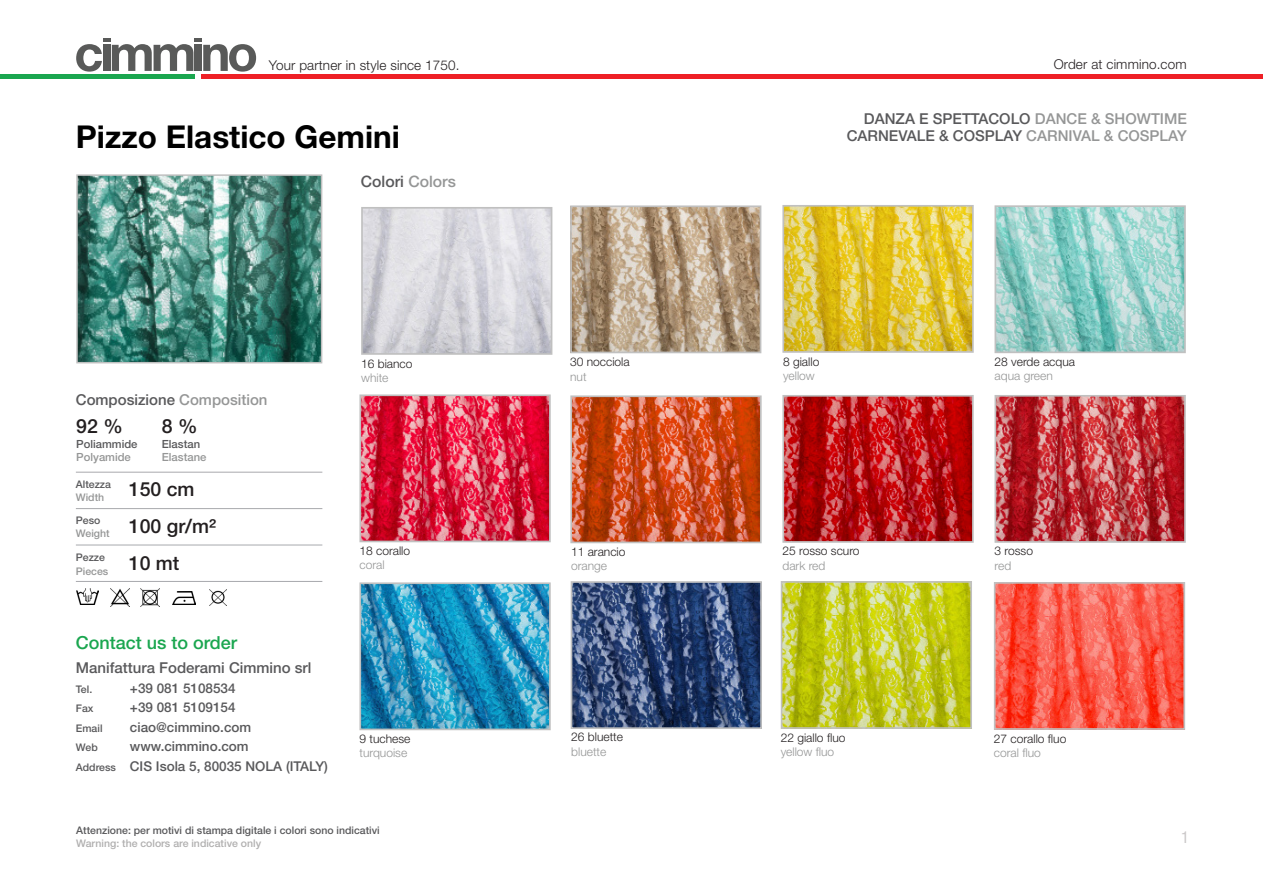
<style>
.page{position:relative;width:1263px;height:893px;background:#fff}
.page>*{position:absolute;margin:0;border:0;box-sizing:border-box;transform-origin:0 0}
.titolo_articolo{font:700 31.5px "Helvetica Neue LT Pro";color:#000}
.composizione_articol{font:500 19.5px "Helvetica Neue LT Pro";color:#231f20}
.composizione_articol-2{font:500 18px "Helvetica Neue LT Pro";color:#1aa64f}
.Numeri_pagine{font:condensed 16.5px "Helvetica Neue LT Pro";color:#cbc8c9}
.composizione_articol-3{font:500 15.75px "Helvetica Neue LT Pro";color:#59595b}
.composizione_articol-4{font:500 15px "Helvetica Neue LT Pro";color:#59595b}
.composizione_articol-5{font:500 13.5px "Helvetica Neue LT Pro";color:#59595b}
.t1{font:300 13.5px "Helvetica Neue LT Pro";letter-spacing:.01em;color:#231f20}
.t2{font:300 13.5px "Helvetica Neue LT Pro";letter-spacing:.01em;color:#241f21}
.didascalie{font:300 12px "Helvetica Neue LT Pro";color:#231f20}
.didascalie-2{font:300 12px "Helvetica Neue LT Pro";color:#959696}
.composizione_articol-6{font:500 11.25px "Helvetica Neue LT Pro";color:#59595b}
.composizione_articol-7{font:500 11.25px "Helvetica Neue LT Pro";color:#959696}
.composizione_articol-8{font:500 10.5px "Helvetica Neue LT Pro";color:#59595b}
.composizione_articol-9{font:500 10.5px "Helvetica Neue LT Pro";color:#b0afaf}
.composizione_articol-10{font:500 10.5px "Helvetica Neue LT Pro";color:#959696}
.s1{color:#959696}
.s2{font-size:10.5px}
</style>
<div class="page">
<svg style="left:76px;top:38px;width:180px;height:34px"></svg>
<div style="left:202px;top:74px;width:1061px;height:5px;background:#ee2026"></div>
<div style="left:0;top:74px;width:195px;height:5px;background:#1aa64f"></div>
<img style="left:79px;top:177px;width:240px;height:183px">
<div style="left:76px;top:174px;width:246px;height:189px;border:2px solid #c0c0c0"></div>
<img style="left:364px;top:210px;width:185px;height:142px">
<div style="left:361px;top:207px;width:191px;height:148px;border:2px solid #c0c0c0"></div>
<img style="left:573px;top:208px;width:185px;height:142px">
<div style="left:570px;top:205px;width:191px;height:148px;border:2px solid #c0c0c0"></div>
<img style="left:785px;top:208px;width:186px;height:142px">
<div style="left:782px;top:205px;width:192px;height:148px;border:2px solid #c0c0c0"></div>
<img style="left:997px;top:208px;width:186px;height:142px">
<div style="left:994px;top:205px;width:192px;height:148px;border:2px solid #c0c0c0"></div>
<img style="left:785px;top:398px;width:186px;height:142px">
<div style="left:782px;top:395px;width:192px;height:148px;border:2px solid #c0c0c0"></div>
<img style="left:362px;top:397px;width:186px;height:142px">
<div style="left:359px;top:394px;width:192px;height:148px;border:2px solid #c0c0c0"></div>
<img style="left:997px;top:398px;width:186px;height:142px">
<div style="left:994px;top:395px;width:192px;height:148px;border:2px solid #c0c0c0"></div>
<img style="left:362px;top:585px;width:186px;height:142px">
<div style="left:359px;top:582px;width:192px;height:148px;border:2px solid #c0c0c0"></div>
<img style="left:573px;top:398px;width:186px;height:142px">
<div style="left:570px;top:395px;width:192px;height:148px;border:2px solid #c0c0c0"></div>
<img style="left:574px;top:584px;width:185px;height:142px">
<div style="left:571px;top:581px;width:191px;height:148px;border:2px solid #c0c0c0"></div>
<hr style="left:76px;top:581px;width:246px;height:1px;background:#a8a9ad">
<hr style="left:76px;top:472px;width:246px;height:1px;background:#a8a9ad">
<hr style="left:76px;top:545px;width:246px;height:1px;background:#a8a9ad">
<hr style="left:76px;top:508px;width:246px;height:1px;background:#a8a9ad">
<img style="left:110px;top:589px;width:19px;height:18px">
<img style="left:172px;top:591px;width:24px;height:13px">
<img style="left:210px;top:589px;width:17px;height:17px">
<img style="left:76px;top:589px;width:23px;height:15px">
<img style="left:141px;top:588px;width:19px;height:19px">
<img style="left:784px;top:584px;width:185px;height:142px">
<div style="left:781px;top:581px;width:191px;height:148px;border:2px solid #c0c0c0"></div>
<img style="left:997px;top:585px;width:185px;height:142px">
<div style="left:994px;top:582px;width:191px;height:148px;border:2px solid #c0c0c0"></div>
<p class="t1" style="left:269px;top:57px;width:192px">Your partner in style since 1750.</p>
<p class="t2" style="left:1054px;top:56px;width:134px">Order at cimmino.com</p>
<p class="titolo_articolo" style="left:76px;top:117px;width:326px">Pizzo Elastico Gemini</p>
<p class="composizione_articol-3" style="left:361px;top:172px;width:97px">Colori <span class="s1">Colors</span></p>
<p class="composizione_articol-4" style="left:76px;top:391px;width:193px">Composizione <span class="s1">Composition</span></p>
<p class="composizione_articol" style="left:76px;top:414px;width:48px">92 %</p>
<p class="composizione_articol" style="left:162px;top:414px;width:37px">8 %</p>
<p class="composizione_articol-6" style="left:76px;top:437px;width:63px">Poliammide</p>
<p class="composizione_articol-6" style="left:162px;top:437px;width:40px">Elastan</p>
<p class="composizione_articol-7" style="left:76px;top:450px;width:56px">Polyamide</p>
<p class="composizione_articol-7" style="left:162px;top:450px;width:46px">Elastane</p>
<p class="composizione_articol-8" style="left:76px;top:478px;width:37px">Altezza</p>
<p class="composizione_articol-10" style="left:76px;top:491px;width:30px">Width</p>
<p class="composizione_articol-8" style="left:76px;top:514px;width:26px">Peso</p>
<p class="composizione_articol-10" style="left:76px;top:527px;width:35px">Weight</p>
<p class="composizione_articol-8" style="left:76px;top:551px;width:31px">Pezze</p>
<p class="composizione_articol-10" style="left:76px;top:565px;width:34px">Pieces</p>
<p class="composizione_articol" style="left:129px;top:478px;width:67px">150 cm</p>
<p class="composizione_articol" style="left:129px;top:514px;width:89px">100 gr/m²</p>
<p class="composizione_articol" style="left:129px;top:551px;width:52px">10 mt</p>
<p class="composizione_articol-2" style="left:76px;top:631px;width:163px">Contact us to order</p>
<p class="composizione_articol-4" style="left:76px;top:659px;width:237px">Manifattura Foderami Cimmino srl</p>
<p class="composizione_articol-8" style="left:76px;top:683px;width:18px">Tel.</p>
<p class="composizione_articol-5" style="left:130px;top:680px;width:107px">+39 081 5108534</p>
<p class="composizione_articol-8" style="left:76px;top:702px;width:19px">Fax</p>
<p class="composizione_articol-5" style="left:130px;top:700px;width:107px">+39 081 5109154</p>
<p class="composizione_articol-8" style="left:76px;top:722px;width:28px">Email</p>
<p class="composizione_articol-5" style="left:130px;top:719px;width:123px">ciao@cimmino.com</p>
<p class="composizione_articol-8" style="left:76px;top:741px;width:23px">Web</p>
<p class="composizione_articol-5" style="left:130px;top:739px;width:120px">www.cimmino.com</p>
<p class="composizione_articol-5" style="left:76px;top:758px;width:254px"><span class="s2">Address</span> CIS Isola 5, 80035 NOLA (ITALY)</p>
<p class="didascalie" style="left:361px;top:356px;width:53px">16 bianco</p>
<p class="didascalie-2" style="left:361px;top:370px;width:29px">white</p>
<p class="didascalie" style="left:359px;top:543px;width:52px">18 corallo</p>
<p class="didascalie-2" style="left:359px;top:558px;width:27px">coral</p>
<p class="didascalie" style="left:359px;top:731px;width:52px">9 tuchese</p>
<p class="didascalie-2" style="left:359px;top:746px;width:49px">turquoise</p>
<p class="composizione_articol-8" style="left:76px;top:824px;width:305px">Attenzione: per motivi di stampa digitale i colori sono indicativi</p>
<p class="composizione_articol-9" style="left:76px;top:837px;width:186px">Warning: the colors are indicative only</p>
<p class="didascalie" style="left:570px;top:355px;width:61px">30 nocciola</p>
<p class="didascalie-2" style="left:570px;top:369px;width:18px">nut</p>
<p class="didascalie" style="left:571px;top:544px;width:56px">11 arancio</p>
<p class="didascalie-2" style="left:571px;top:558px;width:38px">orange</p>
<p class="didascalie" style="left:571px;top:730px;width:53px">26 bluette</p>
<p class="didascalie-2" style="left:571px;top:744px;width:37px">bluette</p>
<p class="composizione_articol-4" style="left:864px;top:110px;width:324px">DANZA E SPETTACOLO <span class="s1">DANCE &amp; SHOWTIME</span></p>
<p class="composizione_articol-4" style="left:847px;top:126px;width:342px">CARNEVALE &amp; COSPLAY <span class="s1">CARNIVAL &amp; COSPLAY</span></p>
<p class="didascalie" style="left:783px;top:354px;width:38px">8 giallo</p>
<p class="didascalie-2" style="left:783px;top:368px;width:33px">yellow</p>
<p class="didascalie" style="left:994px;top:354px;width:82px">28 verde acqua</p>
<p class="didascalie-2" style="left:994px;top:368px;width:60px">aqua green</p>
<p class="didascalie" style="left:782px;top:544px;width:79px">25 rosso scuro</p>
<p class="didascalie-2" style="left:782px;top:558px;width:44px">dark red</p>
<p class="didascalie" style="left:781px;top:730px;width:66px">22 giallo fluo</p>
<p class="didascalie-2" style="left:781px;top:745px;width:55px">yellow fluo</p>
<p class="didascalie" style="left:994px;top:544px;width:40px">3 rosso</p>
<p class="didascalie-2" style="left:994px;top:558px;width:18px">red</p>
<p class="didascalie" style="left:994px;top:731px;width:74px">27 corallo fluo</p>
<p class="didascalie-2" style="left:994px;top:746px;width:48px">coral fluo</p>
<p class="Numeri_pagine" style="left:1181px;top:827px;width:9px">1</p>
</div>
